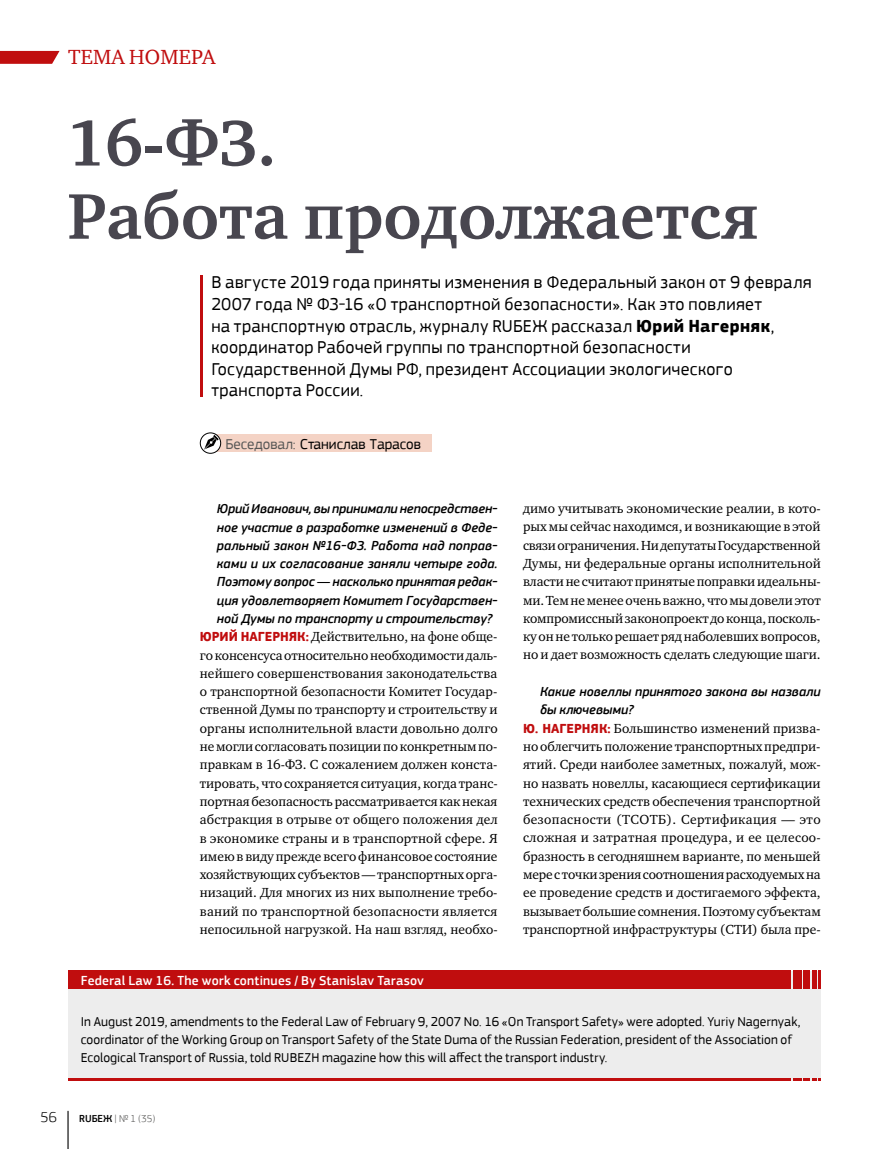
<style>
.page{position:relative;width:893px;height:1149px;background:#fff}
.page>*{position:absolute;margin:0;border:0;box-sizing:border-box;transform-origin:0 0}
.t1{font:700 66px/73.2px "Charter ITC";color:#48464f}
.t2{font:21px "Charter ITC";letter-spacing:.01em;color:#c00d0e}
.t3{font:18px/21.6px "PF Square Sans Pro";letter-spacing:.02em;color:#000}
.t4{font:15px "PF Square Sans Pro";color:#000}
.t5{font:300 15px "PF Square Sans Pro";color:#000}
.t6{font:13.5px/18.3px "Charter ITC";color:#000;text-align:justify}
.t7{font:italic 500 13.5px/18.3px "PF Square Sans Pro";color:#000;text-align:justify}
.t8{font:13.5px/18.3px "PF Square Sans Pro";letter-spacing:.005em;color:#000}
.t9{font:500 13.5px "PF Square Sans Pro";letter-spacing:.015em;color:#fff}
.t10{font:300 10.5px "PF Square Sans Pro";color:#575756}
.s1{font-weight:700}
.s2{color:#575756}
.s3{font-family:"PF Square Sans Pro";font-weight:700;color:#c00d0e}
.s4{font-weight:500;color:#000}
</style>
<div class="page">
<div style="left:68px;top:970px;width:753px;height:110px;background:#ededed"></div>
<div style="left:68px;top:970px;width:723px;height:18px;background:#c00d0e"></div>
<div style="left:793px;top:970px;width:8px;height:18px;background:#c00d0e"></div>
<div style="left:804px;top:970px;width:6px;height:18px;background:#c00d0e"></div>
<hr style="left:812px;top:970px;width:4px;height:18px;background:#c00d0e">
<svg style="left:819px;top:970px;width:2px;height:18px"></svg>
<hr style="left:68px;top:1077px;width:723px;height:3px;background:#c00d0e">
<svg style="left:793px;top:1078px;width:28px;height:2px"></svg>
<hr style="left:200px;top:275px;width:3px;height:121px;background:#c00d0e">
<div style="left:210px;top:434px;width:221px;height:17px;background:#f4d3c5"></div>
<svg style="left:200px;top:433px;width:21px;height:20px"></svg>
<div style="left:200px;top:432px;width:21px;height:21px;border:1px solid #000;border-radius:50%"></div>
<svg style="left:204px;top:434px;width:15px;height:15px"></svg>
<hr style="left:67px;top:1110px;width:2px;height:38px;background:#000">
<svg style="left:0;top:51px;width:60px;height:13px"></svg>
<h2 class="t2" style="left:68px;top:43px;width:149px">ТЕМА НОМЕРА</h2>
<h1 class="t1" style="left:67px;top:107px;width:693px">16-ФЗ.<br>Работа продолжается</h1>
<p class="t3" style="left:211px;top:271px;width:602px">В августе 2019 года приняты изменения в Федеральный закон от 9 февраля 2007 года № ФЗ-16 «О транспортной безопасности». Как это повлияет<br>на транспортную отрасль, журналу RUБЕЖ рассказал <span class="s1">Юрий Нагерняк</span>, координатор Рабочей группы по транспортной безопасности Государственной Думы РФ, президент Ассоциации экологического транспорта России.</p>
<p class="t4" style="left:225px;top:435px;width:197px"><span class="s2">Беседовал:</span> Станислав Тарасов</p>
<p class="t7" style="left:217px;top:499px;width:282px">Юрий Иванович, вы принимали непосредствен&shy;ное участие в разработке изменений в Феде&shy;ральный закон №16-ФЗ. Работа над поправ&shy;ками и их согласование заняли четыре года.<br>Поэтому вопрос — насколько принятая редак&shy;ция удовлетворяет Комитет Государствен&shy;ной Думы по транспорту и строительству?</p>
<p class="t6" style="left:200px;top:627px;width:299px"><span class="s3">ЮРИЙ НАГЕРНЯК:</span> Действительно, на фоне обще&shy;го консенсуса относительно необходимости даль&shy;нейшего совершенствования законодательства о транспортной безопасности Комитет Государ&shy;ственной Думы по транспорту и строительству и органы исполнительной власти довольно долго не могли согласовать позиции по конкретным по&shy;правкам в 16-ФЗ. С сожалением должен конста&shy;тировать, что сохраняется ситуация, когда транс&shy;портная безопасность рассматривается как некая абстракция в отрыве от общего положения дел в экономике страны и в транспортной сфере. Я имею в виду прежде всего финансовое состояние хозяйствующих субъектов— транспортных орга&shy;низаций. Для многих из них выполнение требо&shy;ваний по транспортной безопасности является непосильной нагрузкой. На наш взгляд, необхо-</p>
<p class="t9" style="left:81px;top:972px;width:345px">Federal Law 16. The work continues / By Stanislav Tarasov</p>
<p class="t6" style="left:523px;top:499px;width:299px">димо учитывать экономические реалии, в кото&shy;рых мы сейчас находимся, и возникающие в этой связи ограничения. Ни депутаты Государственной Думы, ни федеральные органы исполнительной власти не считают принятые поправки идеальны&shy;ми. Тем не менее очень важно, что мы довели этот компромиссный законопроект до конца, посколь&shy;ку он не только решает ряд наболевших вопросов, но и дает возможность сделать следующие шаги.</p>
<p class="t7" style="left:540px;top:682px;width:282px">Какие новеллы принятого закона вы назвали бы ключевыми?</p>
<p class="t6" style="left:523px;top:718px;width:299px"><span class="s3">Ю. НАГЕРНЯК:</span> Большинство изменений призва&shy;но облегчить положение транспортных предпри&shy;ятий. Среди наиболее заметных, пожалуй, мож&shy;но назвать новеллы, касающиеся сертификации технических средств обеспечения транспортной безопасности (ТСОТБ). Сертификация — это сложная и затратная процедура, и ее целесоо&shy;бразность в сегодняшнем варианте, по меньшей мере с точки зрения соотношения расходуемых на ее проведение средств и достигаемого эффекта, вызывает большие сомнения. Поэтому субъектам транспортной инфраструктуры (СТИ) была пре-</p>
<p class="t8" style="left:81px;top:1011px;width:721px">In August 2019, amendments to the Federal Law of February 9, 2007 No. 16 «On Transport Safety» were adopted. Yuriy Nagernyak, coordinator of the Working Group on Transport Safety of the State Duma of the Russian Federation, president of the Association of<br>Ecological Transport of Russia, told RUBEZH magazine how this will affect the transport industry.</p>
<p class="t5" style="left:41px;top:1108px;width:18px">56</p>
<p class="t10" style="left:79px;top:1112px;width:78px"><span class="s4">RUБЕЖ</span> | № 1 (35)</p>
</div>
